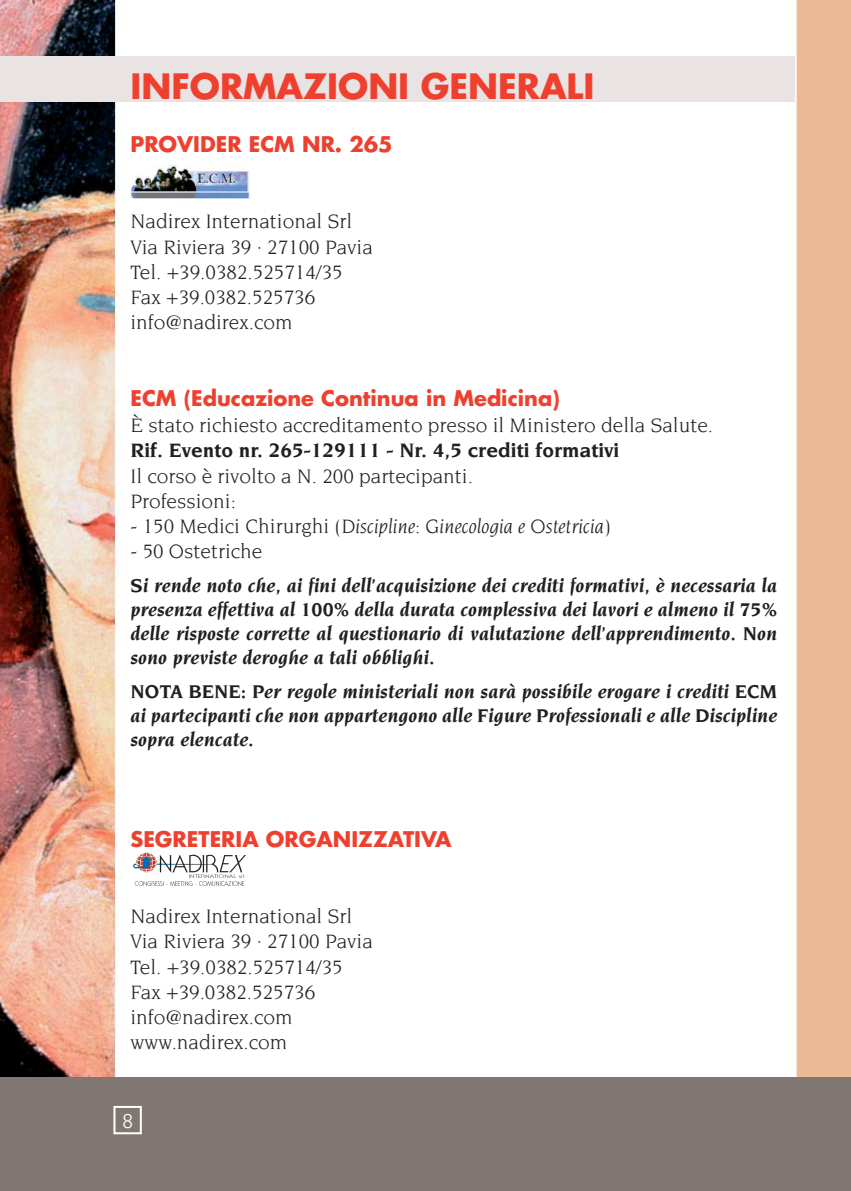
<style>
.page{position:relative;width:851px;height:1191px;background:#fff}
.page>*{position:absolute;margin:0;border:0;box-sizing:border-box;transform-origin:0 0}
.t1{font:700 34px "Futura";color:#ef402f}
.t2{font:21px/25.2px "Novarese";color:#231f20}
.t3{font:700 21px "Futura";color:#ef402f}
.t4{font:italic 21px "Novarese";color:#231f20}
.t5{font:700 21px "Novarese";color:#231f20}
.t6{font:italic 700 20px/24px "Novarese";color:#231f20;text-align:justify}
.t7{font:300 20px "Ubuntu";color:#fff}
.s1{font-style:normal}
</style>
<div class="page">
<img style="left:0;top:0;width:850px;height:1077px">
<div style="left:0;top:1077px;width:850px;height:114px;background:#807672"></div>
<div style="left:0;top:57px;width:794px;height:45px;background:#e9e4e3"></div>
<div style="left:113px;top:1106px;width:29px;height:28px;border:2px solid #fff"></div>
<svg style="left:133px;top:852px;width:113px;height:34px"></svg>
<img style="left:130px;top:165px;width:119px;height:33px">
<h1 class="t1" style="left:130px;top:71px;width:465px">INFORMAZIONI GENERALI</h1>
<p class="t3" style="left:130px;top:135px;width:263px">PROVIDER ECM NR. 265</p>
<p class="t2" style="left:130px;top:210px;width:244px">Nadirex International Srl<br>Via Riviera 39 · 27100 Pavia<br>Tel. +39.0382.525714/35<br>Fax +39.0382.525736 info@nadirex.com</p>
<p class="t3" style="left:130px;top:389px;width:430px">ECM (Educazione Continua in Medicina)</p>
<p class="t2" style="left:130px;top:414px;width:584px">È stato richiesto accreditamento presso il Ministero della Salute.</p>
<p class="t5" style="left:130px;top:441px;width:490px">Rif. Evento nr. 265-129111 - Nr. 4,5 crediti formativi</p>
<p class="t2" style="left:130px;top:464px;width:344px">Il corso è rivolto a N. 200 partecipanti.<br>Professioni:</p>
<p class="t4" style="left:130px;top:517px;width:482px"><span class="s1">- 150 Medici Chirurghi</span> (Discipline: Ginecologia e Ostetricia)</p>
<p class="t2" style="left:130px;top:540px;width:133px">- 50 Ostetriche</p>
<p class="t6" style="left:130px;top:575px;width:648px">Si rende noto che, ai fini dell’acquisizione dei crediti formativi, è necessaria la presenza effettiva al 100% della durata complessiva dei lavori e almeno il 75% delle risposte corrette al questionario di valutazione dell’apprendimento. Non sono previste deroghe a tali obblighi.</p>
<p class="t6" style="left:130px;top:681px;width:648px">NOTA BENE: Per regole ministeriali non sarà possibile erogare i crediti ECM ai partecipanti che non appartengono alle Figure Professionali e alle Discipline sopra elencate.</p>
<p class="t3" style="left:130px;top:829px;width:322px">SEGRETERIA ORGANIZZATIVA</p>
<p class="t2" style="left:130px;top:905px;width:244px">Nadirex International Srl<br>Via Riviera 39 · 27100 Pavia<br>Tel. +39.0382.525714/35<br>Fax +39.0382.525736 info@nadirex.com www.nadirex.com</p>
<p class="t7" style="left:122px;top:1109px;width:13px">8</p>
</div>
